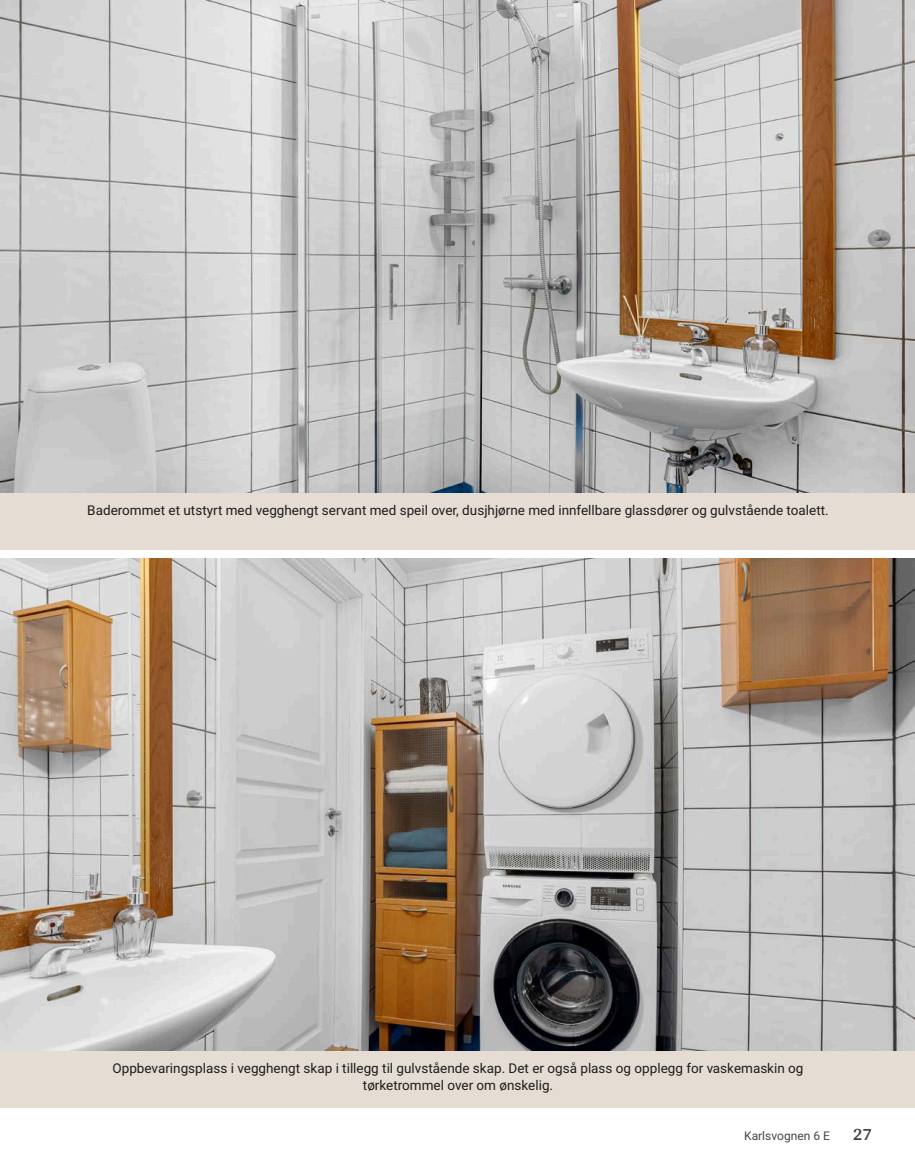
<style>
.page{position:relative;width:915px;height:1172px;background:#fff}
.page>*{position:absolute;margin:0;border:0;box-sizing:border-box;transform-origin:0 0}
.t1{font:700 18px "Arya";color:#414749}
.t2{font:13.5px/16.5px "Roboto Vitec";color:#1d1d1b;text-align:center}
.t3{font:12px "Roboto Vitec";color:#414749}
</style>
<div class="page">
<div style="left:0;top:492px;width:914px;height:58px;background:#e5dcd4"></div>
<div style="left:0;top:1050px;width:914px;height:58px;background:#e5dcd4"></div>
<img style="left:0;top:0;width:914px;height:492px">
<img style="left:0;top:558px;width:914px;height:492px">
<p class="t2" style="left:87px;top:501px;width:742px">Baderommet et utstyrt med vegghengt servant med speil over, dusjhjørne med innfellbare glassdører og gulvstående toalett.</p>
<p class="t2" style="left:112px;top:1060px;width:692px">Oppbevaringsplass i vegghengt skap i tillegg til gulvstående skap. Det er også plass og opplegg for vaskemaskin og tørketrommel over om ønskelig.</p>
<p class="t3" style="left:744px;top:1127px;width:87px">Karlsvognen 6 E</p>
<h1 class="t1" style="left:852px;top:1123px;width:21px">27</h1>
</div>
